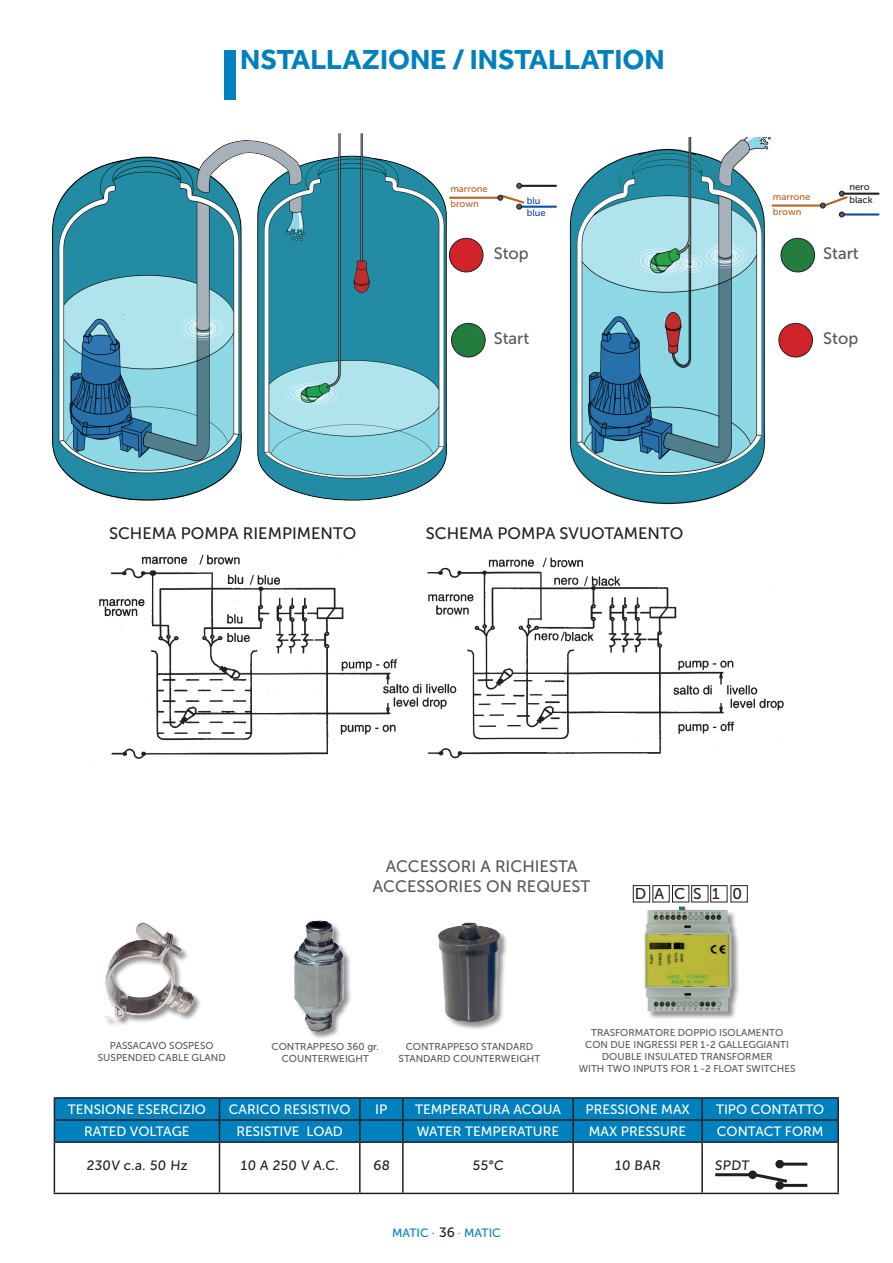
<style>
.page{position:relative;width:893px;height:1263px;background:#fff}
.page>*{position:absolute;margin:0;border:0;box-sizing:border-box;transform-origin:0 0}
.t1{font:700 73.5px "Effra";color:#0081bd}
.t2{font:700 28.5px "Effra";color:#0081bd}
.t3{font:16.5px "Museo Sans 500";color:#545a5d}
.t4{font:16.5px "Museo Sans 500";color:#231f20}
.t5{font:15.45px "Museo Sans 500";color:#231f20}
.t6{font:13.5px "Museo Sans 500";color:#fff}
.t7{font:13.5px "Museo Sans 500";color:#231f20}
.t8{font:12px "Museo Sans 500";color:#0081bd}
.t9{font:9.9px "Museo Sans 500";color:#545a5d}
.t10{font:9.45px "Museo Sans 500";color:#b86222}
.t11{font:9.45px "Museo Sans 500";color:#231f20}
.t12{font:9.45px "Museo Sans 500";color:#0d4da1}
.s1{font-size:13.5px;color:#231f20}
</style>
<div class="page">
<div style="left:438px;top:923px;width:70px;height:108px;background:#231f20;opacity:.5"></div>
<img style="left:438px;top:922px;width:65px;height:104px">
<div style="left:293px;top:920px;width:59px;height:120px;background:#231f20;opacity:.5"></div>
<img style="left:293px;top:920px;width:55px;height:114px">
<img style="left:105px;top:922px;width:95px;height:102px">
<div style="left:645px;top:906px;width:95px;height:114px;background:#231f20;opacity:.5"></div>
<img style="left:644px;top:906px;width:88px;height:107px">
<img style="left:93px;top:546px;width:691px;height:216px">
<hr style="left:54px;top:1143px;width:1px;height:50px;background:#231f20">
<hr style="left:219px;top:1143px;width:1px;height:50px;background:#231f20">
<hr style="left:359px;top:1143px;width:2px;height:50px;background:#231f20">
<hr style="left:402px;top:1143px;width:2px;height:50px;background:#231f20">
<hr style="left:572px;top:1143px;width:2px;height:50px;background:#231f20">
<hr style="left:701px;top:1143px;width:2px;height:50px;background:#231f20">
<hr style="left:837px;top:1143px;width:2px;height:50px;background:#231f20">
<hr style="left:54px;top:1193px;width:165px;height:1px;background:#231f20">
<hr style="left:219px;top:1193px;width:141px;height:1px;background:#231f20">
<hr style="left:360px;top:1193px;width:43px;height:1px;background:#231f20">
<hr style="left:403px;top:1193px;width:170px;height:1px;background:#231f20">
<hr style="left:573px;top:1193px;width:129px;height:1px;background:#231f20">
<hr style="left:702px;top:1193px;width:137px;height:1px;background:#231f20">
<hr style="left:54px;top:1097px;width:165px;height:2px;background:#231f20">
<hr style="left:54px;top:1141px;width:165px;height:2px;background:#231f20">
<hr style="left:219px;top:1097px;width:141px;height:2px;background:#231f20">
<div style="left:54px;top:1098px;width:783px;height:44px;background:#0081bd"></div>
<hr style="left:219px;top:1141px;width:141px;height:2px;background:#231f20">
<hr style="left:360px;top:1097px;width:43px;height:2px;background:#231f20">
<hr style="left:359px;top:1099px;width:2px;height:20px;background:#231f20">
<hr style="left:360px;top:1119px;width:43px;height:2px;background:#231f20">
<hr style="left:359px;top:1121px;width:2px;height:20px;background:#231f20">
<hr style="left:360px;top:1141px;width:43px;height:2px;background:#231f20">
<hr style="left:403px;top:1097px;width:170px;height:2px;background:#231f20">
<hr style="left:402px;top:1099px;width:2px;height:20px;background:#231f20">
<hr style="left:403px;top:1119px;width:170px;height:2px;background:#231f20">
<hr style="left:402px;top:1121px;width:2px;height:20px;background:#231f20">
<hr style="left:403px;top:1141px;width:170px;height:2px;background:#231f20">
<hr style="left:573px;top:1097px;width:129px;height:2px;background:#231f20">
<hr style="left:572px;top:1099px;width:2px;height:20px;background:#231f20">
<hr style="left:573px;top:1119px;width:129px;height:2px;background:#231f20">
<hr style="left:572px;top:1121px;width:2px;height:20px;background:#231f20">
<hr style="left:573px;top:1141px;width:129px;height:2px;background:#231f20">
<hr style="left:702px;top:1097px;width:137px;height:2px;background:#231f20">
<hr style="left:701px;top:1099px;width:2px;height:20px;background:#231f20">
<hr style="left:837px;top:1099px;width:2px;height:20px;background:#231f20">
<hr style="left:702px;top:1119px;width:137px;height:2px;background:#231f20">
<hr style="left:701px;top:1121px;width:2px;height:20px;background:#231f20">
<hr style="left:837px;top:1121px;width:2px;height:20px;background:#231f20">
<hr style="left:702px;top:1141px;width:137px;height:2px;background:#231f20">
<div style="left:748px;top:1170px;width:9px;height:9px;border:2px solid #231f20;border-radius:50%"></div>
<hr style="left:715px;top:1173px;width:38px;height:3px;background:#231f20">
<div style="left:776px;top:1182px;width:7px;height:7px;background:#231f20;border-radius:50%"></div>
<div style="left:775px;top:1181px;width:9px;height:8px;border:2px solid #231f20;border-radius:50%"></div>
<hr style="left:780px;top:1184px;width:27px;height:3px;background:#231f20">
<div style="left:776px;top:1160px;width:7px;height:7px;background:#231f20;border-radius:50%"></div>
<div style="left:775px;top:1160px;width:9px;height:8px;border:2px solid #231f20;border-radius:50%"></div>
<hr style="left:780px;top:1162px;width:27px;height:3px;background:#231f20">
<svg style="left:750px;top:1171px;width:40px;height:14px"></svg>
<img style="left:52px;top:133px;width:397px;height:368px">
<img style="left:569px;top:137px;width:203px;height:368px">
<div style="left:781px;top:238px;width:34px;height:34px;background:#237e3e;border-radius:50%"></div>
<div style="left:781px;top:238px;width:34px;height:34px;border:1px solid #231f20;border-radius:50%"></div>
<div style="left:779px;top:323px;width:33px;height:34px;background:#d1232a;border-radius:50%"></div>
<div style="left:779px;top:323px;width:34px;height:34px;border:1px solid #231f20;border-radius:50%"></div>
<div style="left:449px;top:238px;width:34px;height:34px;background:#d1232a;border-radius:50%"></div>
<div style="left:449px;top:238px;width:34px;height:34px;border:1px solid #231f20;border-radius:50%"></div>
<div style="left:452px;top:323px;width:33px;height:34px;background:#237e3e;border-radius:50%"></div>
<div style="left:451px;top:323px;width:34px;height:34px;border:1px solid #231f20;border-radius:50%"></div>
<hr style="left:772px;top:204px;width:51px;height:3px;background:#b86222">
<hr style="left:842px;top:213px;width:37px;height:3px;background:#0d4da1">
<hr style="left:842px;top:193px;width:37px;height:2px;background:#231f20">
<svg style="left:820px;top:191px;width:30px;height:26px"></svg>
<hr style="left:449px;top:197px;width:51px;height:2px;background:#b86222">
<hr style="left:519px;top:206px;width:38px;height:2px;background:#0d4da1">
<hr style="left:519px;top:185px;width:38px;height:2px;background:#231f20">
<svg style="left:497px;top:183px;width:30px;height:27px"></svg>
<div style="left:633px;top:885px;width:17px;height:17px;border:1px solid #231f20"></div>
<div style="left:652px;top:885px;width:18px;height:17px;border:1px solid #231f20"></div>
<div style="left:672px;top:885px;width:17px;height:17px;border:1px solid #231f20"></div>
<div style="left:691px;top:885px;width:17px;height:17px;border:1px solid #231f20"></div>
<div style="left:710px;top:885px;width:18px;height:17px;border:1px solid #231f20"></div>
<div style="left:730px;top:885px;width:18px;height:17px;border:1px solid #231f20"></div>
<p class="t1" style="left:219px;top:30px;width:22px">I</p>
<p class="t2" style="left:240px;top:42px;width:426px">NSTALLAZIONE / INSTALLATION</p>
<p class="t10" style="left:450px;top:184px;width:39px">marrone</p>
<p class="t11" style="left:849px;top:181px;width:22px">nero</p>
<p class="t10" style="left:450px;top:199px;width:30px">brown</p>
<p class="t12" style="left:527px;top:208px;width:21px">blue</p>
<p class="t10" style="left:773px;top:192px;width:39px">marrone</p>
<p class="t10" style="left:773px;top:207px;width:30px">brown</p>
<p class="t11" style="left:849px;top:194px;width:25px">black</p>
<p class="t12" style="left:527px;top:195px;width:15px">blu</p>
<p class="t3" style="left:494px;top:244px;width:37px">Stop</p>
<p class="t3" style="left:494px;top:329px;width:37px">Start</p>
<p class="t4" style="left:109px;top:524px;width:249px">SCHEMA POMPA RIEMPIMENTO</p>
<p class="t4" style="left:426px;top:524px;width:259px">SCHEMA POMPA SVUOTAMENTO</p>
<p class="t3" style="left:823px;top:244px;width:37px">Start</p>
<p class="t3" style="left:823px;top:329px;width:37px">Stop</p>
<p class="t3" style="left:386px;top:858px;width:193px">ACCESSORI A RICHIESTA</p>
<p class="t3" style="left:373px;top:877px;width:219px">ACCESSORIES ON REQUEST</p>
<p class="t5" style="left:635px;top:885px;width:13px">D</p>
<p class="t5" style="left:654px;top:885px;width:11px">A</p>
<p class="t5" style="left:674px;top:885px;width:13px">C</p>
<p class="t5" style="left:693px;top:885px;width:10px">S</p>
<p class="t5" style="left:712px;top:885px;width:9px">1</p>
<p class="t5" style="left:732px;top:885px;width:11px">0</p>
<p class="t9" style="left:110px;top:1040px;width:105px">PASSACAVO SOSPESO</p>
<p class="t9" style="left:98px;top:1052px;width:129px">SUSPENDED CABLE GLAND</p>
<p class="t9" style="left:272px;top:1041px;width:109px">CONTRAPPESO 360 gr.</p>
<p class="t9" style="left:282px;top:1053px;width:89px">COUNTERWEIGHT</p>
<p class="t9" style="left:406px;top:1041px;width:129px">CONTRAPPESO STANDARD</p>
<p class="t9" style="left:399px;top:1053px;width:143px">STANDARD COUNTERWEIGHT</p>
<p class="t9" style="left:591px;top:1027px;width:194px">TRASFORMATORE DOPPIO ISOLAMENTO</p>
<p class="t9" style="left:585px;top:1039px;width:205px">CON DUE INGRESSI PER 1-2 GALLEGGIANTI</p>
<p class="t9" style="left:602px;top:1051px;width:172px">DOUBLE INSULATED TRANSFORMER</p>
<p class="t9" style="left:579px;top:1063px;width:218px">WITH TWO INPUTS FOR 1 -2 FLOAT SWITCHES</p>
<p class="t6" style="left:68px;top:1102px;width:140px">TENSIONE ESERCIZIO</p>
<p class="t6" style="left:229px;top:1102px;width:123px">CARICO RESISTIVO</p>
<p class="t6" style="left:375px;top:1102px;width:14px">IP</p>
<p class="t6" style="left:415px;top:1102px;width:147px">TEMPERATURA ACQUA</p>
<p class="t6" style="left:585px;top:1102px;width:106px">PRESSIONE MAX</p>
<p class="t6" style="left:716px;top:1102px;width:110px">TIPO CONTATTO</p>
<p class="t6" style="left:84px;top:1124px;width:107px">RATED VOLTAGE</p>
<p class="t6" style="left:236px;top:1124px;width:108px">RESISTIVE LOAD</p>
<p class="t6" style="left:417px;top:1124px;width:144px">WATER TEMPERATURE</p>
<p class="t6" style="left:589px;top:1124px;width:99px">MAX PRESSURE</p>
<p class="t6" style="left:717px;top:1124px;width:108px">CONTACT FORM</p>
<p class="t7" style="left:86px;top:1157px;width:104px">230V c.a. 50 Hz</p>
<p class="t7" style="left:241px;top:1157px;width:101px">10 A 250 V A.C.</p>
<p class="t7" style="left:373px;top:1157px;width:19px">68</p>
<p class="t7" style="left:472px;top:1157px;width:34px">55°C</p>
<p class="t7" style="left:615px;top:1157px;width:48px">10 BAR</p>
<p class="t7" style="left:715px;top:1157px;width:37px">SPDT</p>
<p class="t8" style="left:392px;top:1226px;width:110px">MATIC · <span class="s1">36</span> · MATIC</p>
</div>
